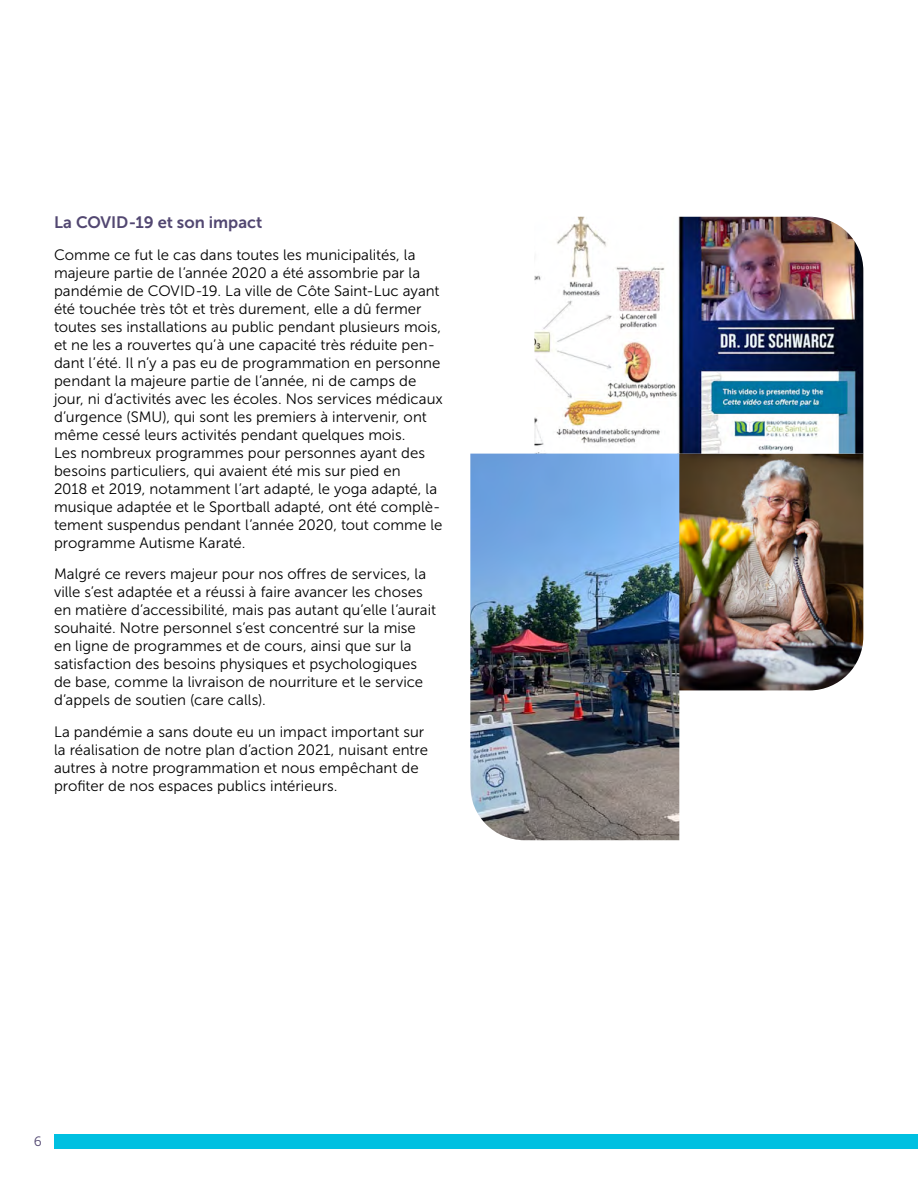
<style>
.page{position:relative;width:918px;height:1188px;background:#fff}
.page>*{position:absolute;margin:0;border:0;box-sizing:border-box;transform-origin:0 0}
.Subhead{font:16.5px "Museo Sans 700";color:#524771}
.Paragraphs{font:15px/18px "Museo Sans 300";letter-spacing:.005em;color:#000}
.t1{font:13.5px "Museo Sans 300";color:#524771}
</style>
<div class="page">
<div style="left:54px;top:1134px;width:864px;height:15px;background:#00c0e1"></div>
<img style="left:679px;top:454px;width:184px;height:236px">
<img style="left:534px;top:217px;width:329px;height:237px">
<img style="left:470px;top:454px;width:209px;height:386px">
<p class="Subhead" style="left:54px;top:213px;width:210px">La COVID-19 et son impact</p>
<p class="Paragraphs" style="left:54px;top:246px;width:390px">Comme ce fut le cas dans toutes les municipalités, la majeure partie de l’année 2020 a été assombrie par la pandémie de COVID-19. La ville de Côte Saint-Luc ayant été touchée très tôt et très durement, elle a dû fermer toutes ses installations au public pendant plusieurs mois, et ne les a rouvertes qu’à une capacité très réduite pen&shy;dant l’été. Il n’y a pas eu de programmation en personne pendant la majeure partie de l’année, ni de camps de jour, ni d’activités avec les écoles. Nos services médicaux d’urgence (SMU), qui sont les premiers à intervenir, ont même cessé leurs activités pendant quelques mois.<br>Les nombreux programmes pour personnes ayant des besoins particuliers, qui avaient été mis sur pied en<br>2018 et 2019, notamment l’art adapté, le yoga adapté, la musique adaptée et le Sportball adapté, ont été complè&shy;tement suspendus pendant l’année 2020, tout comme le programme Autisme Karaté.</p>
<p class="Paragraphs" style="left:54px;top:565px;width:384px">Malgré ce revers majeur pour nos offres de services, la ville s’est adaptée et a réussi à faire avancer les choses en matière d’accessibilité, mais pas autant qu’elle l’aurait souhaité. Notre personnel s’est concentré sur la mise en ligne de programmes et de cours, ainsi que sur la satisfaction des besoins physiques et psychologiques de base, comme la livraison de nourriture et le service d’appels de soutien (care calls).</p>
<p class="Paragraphs" style="left:54px;top:723px;width:376px">La pandémie a sans doute eu un impact important sur la réalisation de notre plan d’action 2021, nuisant entre autres à notre programmation et nous empêchant de profiter de nos espaces publics intérieurs.</p>
<p class="t1" style="left:34px;top:1134px;width:10px">6</p>
</div>
